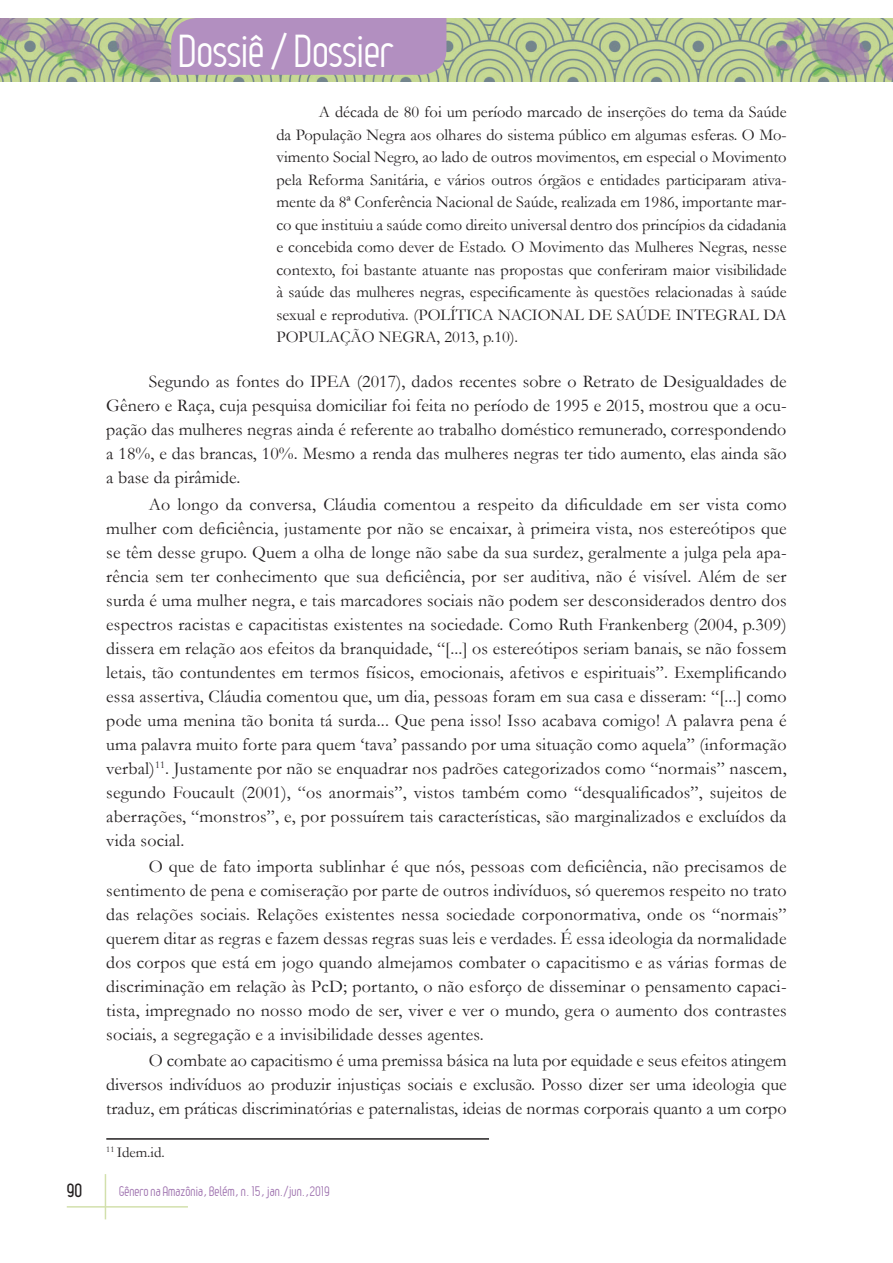
<style>
.page{position:relative;width:893px;height:1263px;background:#fff}
.page>*{position:absolute;margin:0;border:0;box-sizing:border-box;transform-origin:0 0}
.t1{font:45px "Leger";letter-spacing:-.01em;color:#fff}
.Texto{font:18px/24px "Garamond";letter-spacing:.01em;color:#231f20;text-align:justify}
.t2{font:700 18px "Leger";color:#231f20}
.Citação{font:16.5px/22.5px "Garamond";color:#231f20;text-align:justify}
.Nota_rodapé{font:15px "Garamond";color:#231f20}
.t3{font:13.5px "Leger";color:#9f73af}
</style>
<div class="page">
<hr style="left:105px;top:1174px;width:1px;height:45px;background:#d2e0ac">
<hr style="left:67px;top:1206px;width:121px;height:1px;background:#d2e0ac">
<img style="left:0;top:18px;width:893px;height:64px">
<div style="left:171px;top:18px;width:275px;height:57px;background:#b28fc0"></div>
<hr style="left:106px;top:1138px;width:383px;height:2px;background:#231f20">
<h1 class="t1" style="left:179px;top:26px;width:216px">Dossiê / Dossier</h1>
<p class="Citação" style="left:276px;top:100px;width:512px;text-indent:43px">A década de 80 foi um período marcado de inserções do tema da Saúde da População Negra aos olhares do sistema público em algumas esferas. O Mo&shy;vimento Social Negro, ao lado de outros movimentos, em especial o Movimento pela Reforma Sanitária, e vários outros órgãos e entidades participaram ativa&shy;mente da 8ª Conferência Nacional de Saúde, realizada em 1986, importante mar&shy;co que instituiu a saúde como direito universal dentro dos princípios da cidadania e concebida como dever de Estado. O Movimento das Mulheres Negras, nesse contexto, foi bastante atuante nas propostas que conferiram maior visibilidade à saúde das mulheres negras, especificamente às questões relacionadas à saúde sexual e reprodutiva. (POLÍTICA NACIONAL DE SAÚDE INTEGRAL DA POPULAÇÃO NEGRA, 2013, p.10).</p>
<p class="Texto" style="left:106px;top:369px;width:682px;text-indent:43px">Segundo as fontes do IPEA (2017), dados recentes sobre o Retrato de Desigualdades de Gênero e Raça, cuja pesquisa domiciliar foi feita no período de 1995 e 2015, mostrou que a ocu&shy;pação das mulheres negras ainda é referente ao trabalho doméstico remunerado, correspondendo a 18%, e das brancas, 10%. Mesmo a renda das mulheres negras ter tido aumento, elas ainda são a base da pirâmide.</p>
<p class="Texto" style="left:106px;top:491px;width:682px;text-indent:43px">Ao longo da conversa, Cláudia comentou a respeito da dificuldade em ser vista como mulher com deficiência, justamente por não se encaixar, à primeira vista, nos estereótipos que se têm desse grupo. Quem a olha de longe não sabe da sua surdez, geralmente a julga pela apa&shy;rência sem ter conhecimento que sua deficiência, por ser auditiva, não é visível. Além de ser surda é uma mulher negra, e tais marcadores sociais não podem ser desconsiderados dentro dos espectros racistas e capacitistas existentes na sociedade. Como Ruth Frankenberg (2004, p.309) dissera em relação aos efeitos da branquidade, “[...] os estereótipos seriam banais, se não fossem letais, tão contundentes em termos físicos, emocionais, afetivos e espirituais”. Exemplificando essa assertiva, Cláudia comentou que, um dia, pessoas foram em sua casa e disseram: “[...] como pode uma menina tão bonita tá surda... Que pena isso! Isso acabava comigo! A palavra pena é uma palavra muito forte para quem ‘tava’ passando por uma situação como aquela” (informação verbal)<sup>11</sup>. Justamente por não se enquadrar nos padrões categorizados como “normais” nascem, segundo Foucault (2001), “os anormais”, vistos também como “desqualificados”, sujeitos de aberrações, “monstros”, e, por possuírem tais características, são marginalizados e excluídos da vida social.</p>
<p class="Texto" style="left:106px;top:853px;width:682px;text-indent:43px">O que de fato importa sublinhar é que nós, pessoas com deficiência, não precisamos de sentimento de pena e comiseração por parte de outros indivíduos, só queremos respeito no trato das relações sociais. Relações existentes nessa sociedade corponormativa, onde os “normais” querem ditar as regras e fazem dessas regras suas leis e verdades. É essa ideologia da normalidade dos corpos que está em jogo quando almejamos combater o capacitismo e as várias formas de discriminação em relação às PcD; portanto, o não esforço de disseminar o pensamento capaci&shy;tista, impregnado no nosso modo de ser, viver e ver o mundo, gera o aumento dos contrastes sociais, a segregação e a invisibilidade desses agentes.</p>
<p class="Texto" style="left:106px;top:1048px;width:682px;text-indent:43px">O combate ao capacitismo é uma premissa básica na luta por equidade e seus efeitos atingem diversos indivíduos ao produzir injustiças sociais e exclusão. Posso dizer ser uma ideologia que traduz, em práticas discriminatórias e paternalistas, ideias de normas corporais quanto a um corpo</p>
<p class="Nota_rodapé" style="left:106px;top:1142px;width:60px"><sup>11</sup> Idem.id.</p>
<p class="t2" style="left:67px;top:1180px;width:17px">90</p>
<p class="t3" style="left:119px;top:1183px;width:212px">Gênero na Amazônia, Belém, n. 15, jan./jun.,2019</p>
</div>
